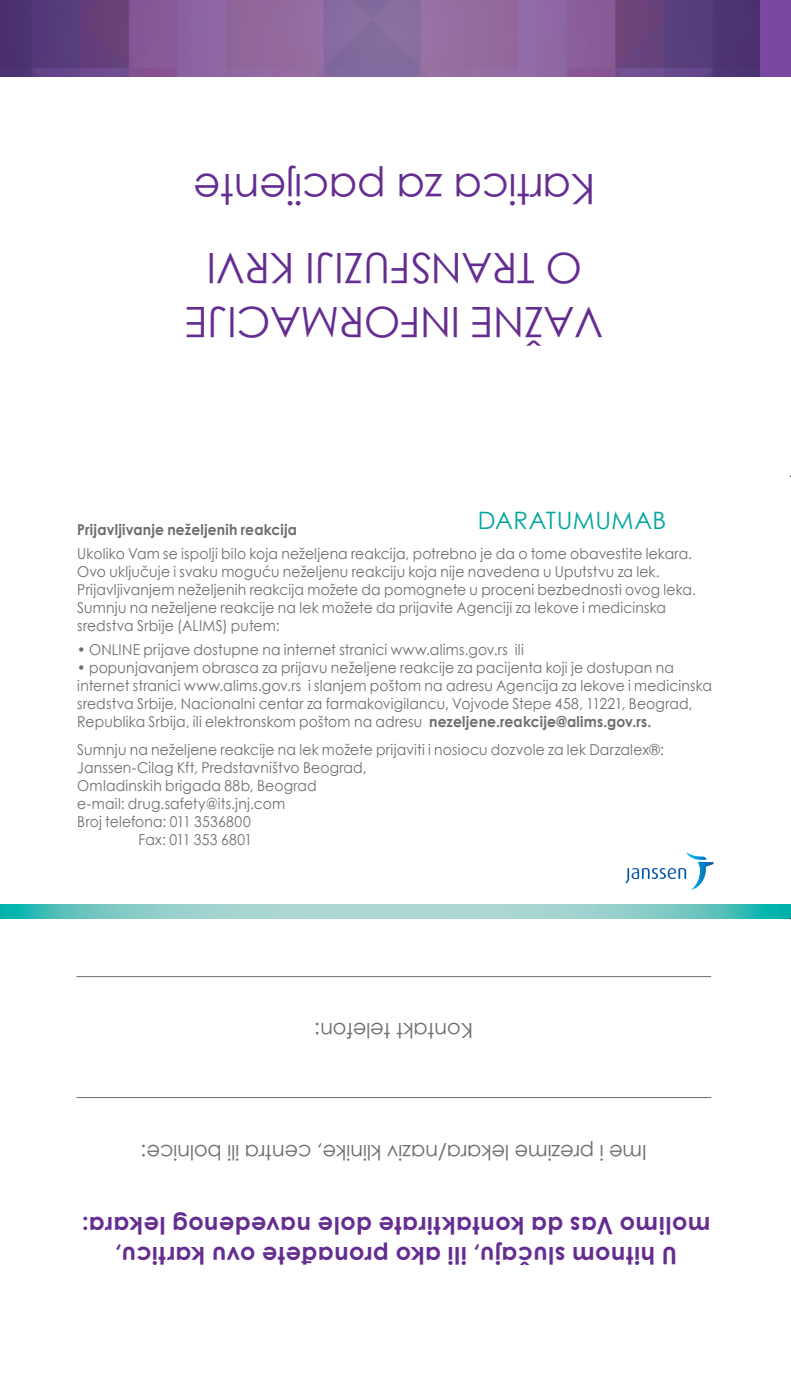
<style>
.page{position:relative;width:791px;height:1378px;background:#fff}
.page>*{position:absolute;margin:0;border:0;box-sizing:border-box;transform-origin:0 0}
.t1{font:42px/54px "Century Gothic";letter-spacing:-.01em;color:#652d91;text-align:center}
.t2{font:700 24px/30px "Century Gothic";letter-spacing:.02em;color:#652d91;text-align:center}
.t3{font:24px "Century Gothic";letter-spacing:.015em;color:#00a69e}
.t4{font:21px "Century Gothic";letter-spacing:-.01em;color:#6c6d70}
.t5{font:15px/18px "Century Gothic";letter-spacing:.01em;color:#6c6d70;scale:.93 1}
.t6{font:700 15px "Century Gothic";letter-spacing:.01em;color:#6c6d70;scale:.93 1}
.s1{font-weight:700}
</style>
<div class="page">
<svg style="left:0;top:904px;width:791px;height:14px;background:#86cdc8"></svg>
<hr style="left:77px;top:1097px;width:634px;height:1px;background:#6c6d70">
<hr style="left:77px;top:976px;width:634px;height:1px;background:#6c6d70">
<svg style="left:625px;top:852px;width:88px;height:38px"></svg>
<div style="left:0;top:0;width:791px;height:77px;background:#79499f"></div>
<img style="left:0;top:0;width:759px;height:77px">
<h1 class="t1" style="left:596px;top:217px;width:404px;rotate:-180deg">Kartica za pacijente</h1>
<h1 class="t1" style="left:603px;top:350px;width:420px;rotate:-180deg">VAŽNE INFORMACIJE<br>O TRANSFUZIJI KRVI</h1>
<p class="t6" style="left:77px;top:518px;width:238px">Prijavljivanje neželjenih reakcija</p>
<h2 class="t3" style="left:478px;top:504px;width:190px">DARATUMUMAB</h2>
<p class="t5" style="left:77px;top:544px;width:667px">Ukoliko Vam se ispolji bilo koja neželjena reakcija, potrebno je da o tome obavestite lekara.<br>Ovo uključuje i svaku moguću neželjenu reakciju koja nije navedena u Uputstvu za lek.<br>Prijavljivanjem neželjenih reakcija možete da pomognete u proceni bezbednosti ovog leka.<br>Sumnju na neželjene reakcije na lek možete da prijavite Agenciji za lekove i medicinska sredstva Srbije (ALIMS) putem:</p>
<p class="t5" style="left:77px;top:640px;width:482px">• ONLINE prijave dostupne na internet stranici www.alims.gov.rs ili</p>
<p class="t5" style="left:77px;top:658px;width:684px">• popunjavanjem obrasca za prijavu neželjene reakcije za pacijenta koji je dostupan na internet stranici www.alims.gov.rs i slanjem poštom na adresu Agencija za lekove i medicinska sredstva Srbije, Nacionalni centar za farmakovigilancu, Vojvode Stepe 458, 11221, Beograd, Republika Srbija, ili elektronskom poštom na adresu <span class="s1">nezeljene.reakcije@alims.gov.rs.</span></p>
<p class="t5" style="left:77px;top:740px;width:632px">Sumnju na neželjene reakcije na lek možete prijaviti i nosiocu dozvole za lek Darzalex®:</p>
<p class="t5" style="left:77px;top:758px;width:313px">Janssen-Cilag Kft, Predstavništvo Beograd,</p>
<p class="t5" style="left:77px;top:776px;width:259px">Omladinskih brigada 88b, Beograd</p>
<p class="t5" style="left:77px;top:794px;width:225px">e-mail: drug.safety@its.jnj.com</p>
<p class="t5" style="left:77px;top:812px;width:188px">Broj telefona: 011 3536800</p>
<p class="t5" style="left:139px;top:830px;width:124px">Fax: 011 353 6801</p>
<h3 class="t4" style="left:473px;top:1045px;width:160px;rotate:-180deg">Kontakt telefon:</h3>
<h3 class="t4" style="left:647px;top:1166px;width:507px;rotate:-180deg">Ime i prezime lekara/naziv klinike, centra ili bolnice:</h3>
<h2 class="t2" style="left:710px;top:1272px;width:630px;rotate:-180deg">U hitnom slučaju, ili ako pronađete ovu karticu, molimo Vas da kontaktirate dole navedenog lekara:</h2>
</div>
